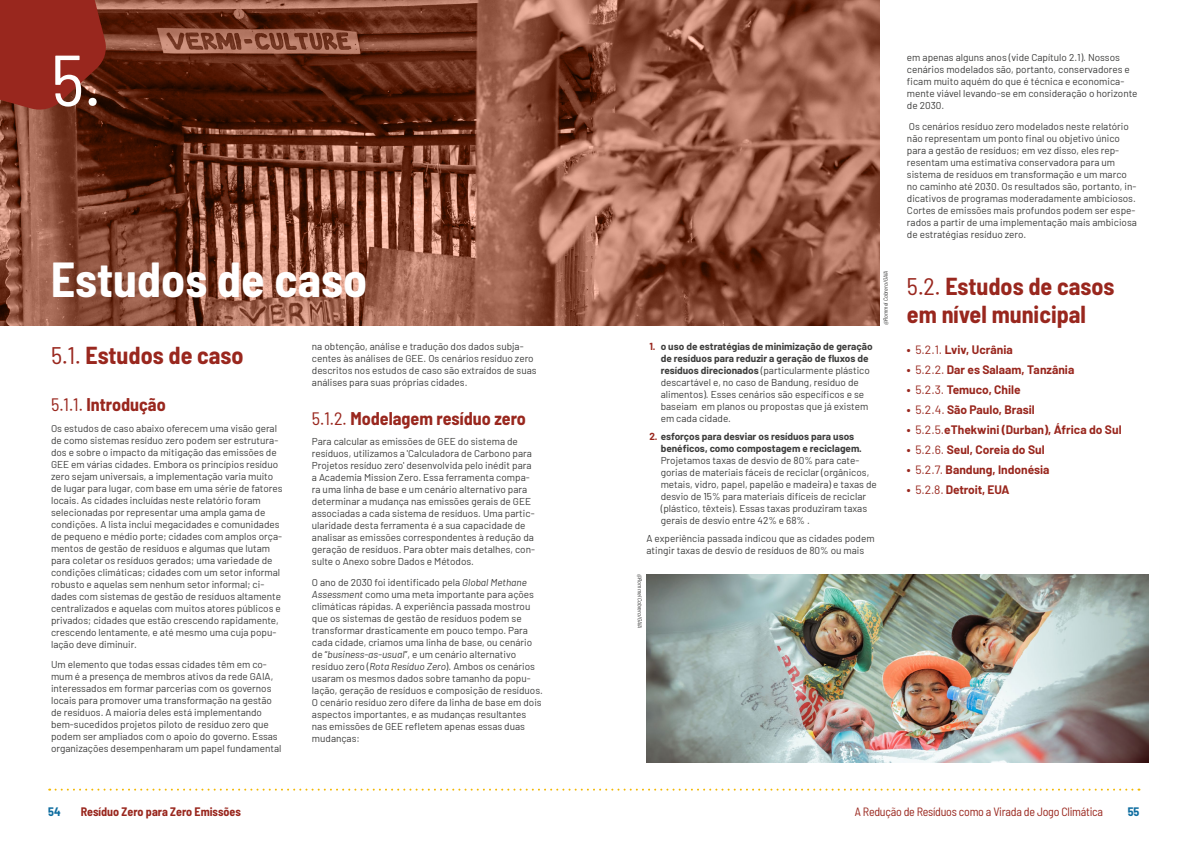
<style>
.page{position:relative;width:1191px;height:842px;background:#fff}
.page>*{position:absolute;margin:0;border:0;box-sizing:border-box;transform-origin:0 0}
.t1{font:semi-condensed 72px "Barlow";color:#fff}
.t2{font:700 semi-condensed 48px "Barlow";color:#fff}
.t3{font:700 semi-condensed 24px/28px "Barlow";color:#99271e}
.t4{font:700 semi-condensed 18px "Barlow";color:#99271e}
.t5{font:700 12px "Barlow";color:#99271e}
.t6{font:semi-condensed 12px "Barlow";letter-spacing:-.02em;color:#99271e}
.t7{font:700 semi-condensed 12px "Barlow";color:#99271e}
.t8{font:700 semi-condensed 12px "Barlow";color:#0e6da0}
.t9{font:10px/12px "Barlow";color:#3c3c3b}
.t10{font:700 10px/12px "Barlow";color:#3c3c3b}
.t11{font:italic semi-condensed 6px "Barlow";color:#3c3c3b}
.s1{font-weight:400}
.s2{font-style:italic}
.s3{font-weight:700;color:#99271e}
.s4{font-weight:700}
.s5{color:#99271e}
</style>
<div class="page">
<img style="left:0;top:0;width:879px;height:325px">
<svg style="left:0;top:0;width:108px;height:111px;background:#8f271d"></svg>
<img style="left:646px;top:574px;width:502px;height:189px">
<svg style="left:49px;top:789px;width:1083px;height:2px"></svg>
<h1 class="t1" style="left:51px;top:28px;width:52px">5.</h1>
<h2 class="t2" style="left:51px;top:245px;width:318px">Estudos de caso</h2>
<h3 class="t3" style="left:51px;top:340px;width:194px"><span class="s1">5.1.</span> Estudos de caso</h3>
<h3 class="t4" style="left:51px;top:392px;width:116px"><span class="s1">5.1.1.</span> Introdução</h3>
<p class="t9" style="left:51px;top:421px;width:233px">Os estudos de caso abaixo oferecem uma visão geral de como sistemas resíduo zero podem ser estrutura&shy;dos e sobre o impacto da mitigação das emissões de GEE em várias cidades. Embora os princípios resíduo zero sejam universais, a implementação varia muito de lugar para lugar, com base em uma série de fatores locais. As cidades incluídas neste relatório foram selecionadas por representar uma ampla gama de condições. A lista inclui megacidades e comunidades de pequeno e médio porte; cidades com amplos orça&shy;mentos de gestão de resíduos e algumas que lutam para coletar os resíduos gerados; uma variedade de condições climáticas; cidades com um setor informal robusto e aquelas sem nenhum setor informal; ci&shy;dades com sistemas de gestão de resíduos altamente centralizados e aquelas com muitos atores públicos e privados; cidades que estão crescendo rapidamente, crescendo lentamente, e até mesmo uma cuja popu&shy;lação deve diminuir.</p>
<p class="t9" style="left:51px;top:658px;width:232px">Um elemento que todas essas cidades têm em co&shy;mum é a presença de membros ativos da rede GAIA, interessados em formar parcerias com os governos locais para promover uma transformação na gestão de resíduos. A maioria deles está implementando bem-sucedidos projetos piloto de resíduo zero que podem ser ampliados com o apoio do governo. Essas organizações desempenharam um papel fundamental</p>
<p class="t9" style="left:312px;top:340px;width:226px">na obtenção, análise e tradução dos dados subja&shy;centes às análises de GEE. Os cenários resíduo zero descritos nos estudos de caso são extraídos de suas análises para suas próprias cidades.</p>
<h3 class="t4" style="left:312px;top:405px;width:215px"><span class="s1">5.1.2.</span> Modelagem resíduo zero</h3>
<p class="t9" style="left:312px;top:435px;width:225px">Para calcular as emissões de GEE do sistema de resíduos, utilizamos a 'Calculadora de Carbono para Projetos resíduo zero' desenvolvida pelo inédit para a Academia Mission Zero. Essa ferramenta compa&shy;ra uma linha de base e um cenário alternativo para determinar a mudança nas emissões gerais de GEE associadas a cada sistema de resíduos. Uma partic&shy;ularidade desta ferramenta é a sua capacidade de analisar as emissões correspondentes à redução da geração de resíduos. Para obter mais detalhes, con&shy;sulte o Anexo sobre Dados e Métodos.</p>
<p class="t9" style="left:312px;top:575px;width:232px">O ano de 2030 foi identificado pela <span class="s2">Global Methane Assessment</span> como uma meta importante para ações climáticas rápidas. A experiência passada mostrou que os sistemas de gestão de resíduos podem se transformar drasticamente em pouco tempo. Para cada cidade, criamos uma linha de base, ou cenário de “<span class="s2">business-as-usual</span>”, e um cenário alternativo resíduo zero (<span class="s2">Rota Resíduo Zero</span>). Ambos os cenários usaram os mesmos dados sobre tamanho da popu&shy;lação, geração de resíduos e composição de resíduos.<br>O cenário resíduo zero difere da linha de base em dois aspectos importantes, e as mudanças resultantes nas emissões de GEE refletem apenas essas duas mudanças:</p>
<p class="t11" style="left:881px;top:325px;width:56px;rotate:-90deg">@Rommel Cabrera/GAIA</p>
<p class="t9" style="left:660px;top:340px;width:213px;text-indent:-11px"><span class="s3">1.</span> <span class="s4">o uso de estratégias de minimização de geração de resíduos para reduzir a geração de fluxos de resíduos direcionados</span> (particularmente plástico descartável e, no caso de Bandung, resíduo de alimentos). Esses cenários são específicos e se baseiam em planos ou propostas que já existem em cada cidade.</p>
<p class="t10" style="left:660px;top:429px;width:203px;text-indent:-11px"><span class="s5">2.</span> esforços para desviar os resíduos para usos benéficos, como compostagem e reciclagem.</p>
<p class="t9" style="left:660px;top:453px;width:218px">Projetamos taxas de desvio de 80% para cate&shy;gorias de materiais fáceis de reciclar (orgânicos, metais, vidro, papel, papelão e madeira) e taxas de desvio de 15% para materiais difíceis de reciclar (plástico, têxteis). Essas taxas produziram taxas gerais de desvio entre 42% e 68% .</p>
<p class="t9" style="left:646px;top:531px;width:230px">A experiência passada indicou que as cidades podem atingir taxas de desvio de resíduos de 80% ou mais</p>
<p class="t11" style="left:644px;top:574px;width:56px;rotate:90deg">@Rommel Cabrera/GAIA</p>
<p class="t9" style="left:907px;top:51px;width:232px">em apenas alguns anos (vide Capítulo 2.1). Nossos cenários modelados são, portanto, conservadores e ficam muito aquém do que é técnica e economica&shy;mente viável levando-se em consideração o horizonte de 2030.</p>
<p class="t9" style="left:907px;top:119px;width:231px">Os cenários resíduo zero modelados neste relatório não representam um ponto final ou objetivo único para a gestão de resíduos; em vez disso, eles rep&shy;resentam uma estimativa conservadora para um sistema de resíduos em transformação e um marco no caminho até 2030. Os resultados são, portanto, in&shy;dicativos de programas moderadamente ambiciosos.<br>Cortes de emissões mais profundos podem ser espe&shy;rados a partir de uma implementação mais ambiciosa de estratégias resíduo zero.</p>
<h3 class="t3" style="left:907px;top:270px;width:209px"><span class="s1">5.2.</span> Estudos de casos em nível municipal</h3>
<p class="t5" style="left:907px;top:341px;width:107px">• <span class="s1">5.2.1.</span> Lviv, Ucrânia</p>
<p class="t5" style="left:907px;top:361px;width:169px">• <span class="s1">5.2.2.</span> Dar es Salaam, Tanzânia</p>
<p class="t5" style="left:907px;top:381px;width:115px">• <span class="s1">5.2.3.</span> Temuco, Chile</p>
<p class="t5" style="left:907px;top:401px;width:129px">• <span class="s1">5.2.4.</span> São Paulo, Brasil</p>
<p class="t5" style="left:907px;top:421px;width:216px">• <span class="s1">5.2.5.</span>eThekwini (Durban), África do Sul</p>
<p class="t5" style="left:907px;top:441px;width:139px">• <span class="s1">5.2.6.</span> Seul, Coreia do Sul</p>
<p class="t5" style="left:907px;top:461px;width:144px">• <span class="s1">5.2.7.</span> Bandung, Indonésia</p>
<p class="t5" style="left:907px;top:481px;width:104px">• <span class="s1">5.2.8.</span> Detroit, EUA</p>
<p class="t8" style="left:48px;top:803px;width:14px">54</p>
<p class="t7" style="left:81px;top:803px;width:161px">Resíduo Zero para Zero Emissões</p>
<p class="t6" style="left:855px;top:803px;width:250px">A Redução de Resíduos como a Virada de Jogo Climática</p>
<p class="t8" style="left:1127px;top:803px;width:13px">55</p>
</div>
